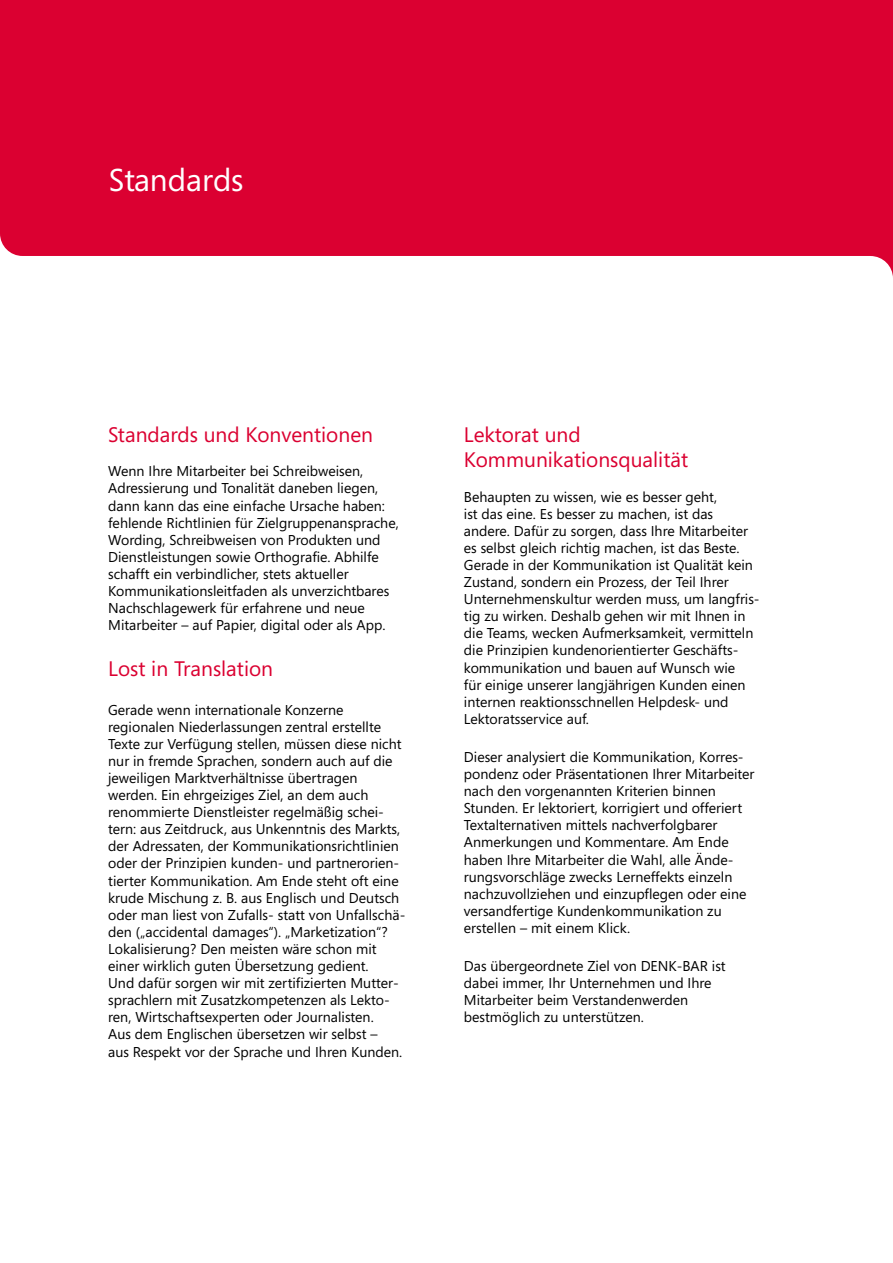
<style>
.page{position:relative;width:893px;height:1263px;background:#fff}
.page>*{position:absolute;margin:0;border:0;box-sizing:border-box;transform-origin:0 0}
.t1{font:31.5px "Segoe";color:#fff}
.t2{font:21px/25.2px "Segoe";color:#db0031}
.t3{font:14.25px/17.1px "Segoe";color:#000}
</style>
<div class="page">
<svg style="left:0;top:0;width:893px;height:277px;background:#dd1340"></svg>
<h1 class="t1" style="left:109px;top:158px;width:136px">Standards</h1>
<h2 class="t2" style="left:108px;top:421px;width:266px">Standards und Konventionen</h2>
<p class="t3" style="left:108px;top:462px;width:292px">Wenn Ihre Mitarbeiter bei Schreibweisen, Adressierung und Tonalität daneben liegen, dann kann das eine einfache Ursache haben: fehlende Richtlinien für Zielgruppenansprache, Wording, Schreibweisen von Produkten und Dienstleistungen sowie Orthografie. Abhilfe schafft ein verbindlicher, stets aktueller Kommunikationsleitfaden als unverzichtbares Nachschlagewerk für erfahrene und neue Mitarbeiter – auf Papier, digital oder als App.</p>
<h2 class="t2" style="left:108px;top:656px;width:166px">Lost in Translation</h2>
<p class="t3" style="left:108px;top:700px;width:299px">Gerade wenn internationale Konzerne regionalen Niederlassungen zentral erstellte Texte zur Verfügung stellen, müssen diese nicht nur in fremde Sprachen, sondern auch auf die jeweiligen Marktverhältnisse übertragen werden. Ein ehrgeiziges Ziel, an dem auch renommierte Dienstleister regelmäßig schei&shy;tern: aus Zeitdruck, aus Unkenntnis des Markts, der Adressaten, der Kommunikationsrichtlinien oder der Prinzipien kunden- und partnerorien&shy;tierter Kommunikation. Am Ende steht oft eine krude Mischung z. B. aus Englisch und Deutsch oder man liest von Zufalls- statt von Unfallschä&shy;den („accidental damages“). „Marketization“?<br>Lokalisierung? Den meisten wäre schon mit einer wirklich guten Übersetzung gedient.<br>Und dafür sorgen wir mit zertifizierten Mutter&shy;sprachlern mit Zusatzkompetenzen als Lekto&shy;ren, Wirtschaftsexperten oder Journalisten.<br>Aus dem Englischen übersetzen wir selbst –<br>aus Respekt vor der Sprache und Ihren Kunden.</p>
<h2 class="t2" style="left:464px;top:421px;width:226px">Lektorat und<br>Kommunikationsqualität</h2>
<p class="t3" style="left:464px;top:487px;width:297px">Behaupten zu wissen, wie es besser geht,<br>ist das eine. Es besser zu machen, ist das andere. Dafür zu sorgen, dass Ihre Mitarbeiter es selbst gleich richtig machen, ist das Beste.<br>Gerade in der Kommunikation ist Qualität kein Zustand, sondern ein Prozess, der Teil Ihrer Unternehmenskultur werden muss, um langfris&shy;tig zu wirken. Deshalb gehen wir mit Ihnen in die Teams, wecken Aufmerksamkeit, vermitteln die Prinzipien kundenorientierter Geschäfts&shy;kommunikation und bauen auf Wunsch wie<br>für einige unserer langjährigen Kunden einen internen reaktionsschnellen Helpdesk- und Lektoratsservice auf.</p>
<p class="t3" style="left:464px;top:748px;width:292px">Dieser analysiert die Kommunikation, Korres&shy;pondenz oder Präsentationen Ihrer Mitarbeiter nach den vorgenannten Kriterien binnen Stunden. Er lektoriert, korrigiert und offeriert Textalternativen mittels nachverfolgbarer Anmerkungen und Kommentare. Am Ende haben Ihre Mitarbeiter die Wahl, alle Ände&shy;rungsvorschläge zwecks Lerneffekts einzeln nachzuvollziehen und einzupflegen oder eine versandfertige Kundenkommunikation zu erstellen – mit einem Klick.</p>
<p class="t3" style="left:464px;top:957px;width:263px">Das übergeordnete Ziel von DENK-BAR ist dabei immer, Ihr Unternehmen und Ihre Mitarbeiter beim Verstandenwerden bestmöglich zu unterstützen.</p>
</div>
